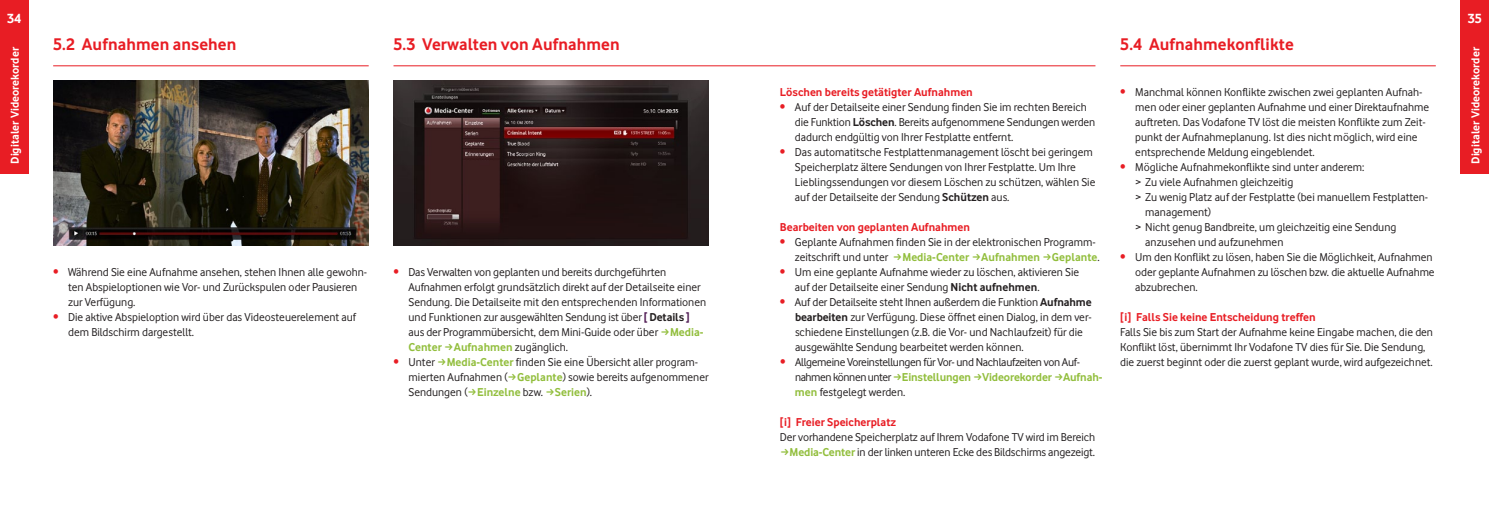
<style>
.page{position:relative;width:1489px;height:525px;background:#fff}
.page>*{position:absolute;margin:0;border:0;box-sizing:border-box;transform-origin:0 0}
.t1{font:700 17.5px "Vodafone Rg CE";letter-spacing:.005em;color:#e81d24}
.t2{font:700 13.75px "Vodafone Rg CE";color:#fff}
.t3{font:11.88px/15px "Vodafone Rg CE";color:#231f20}
.t4{font:11.88px/15px "Vodafone Rg CE";letter-spacing:-.025em;color:#231f20}
.t5{font:700 11.88px "Vodafone Rg CE";color:#e81d24}
.t6{font:700 11.88px "Vodafone Rg CE";color:#fff}
.s1{color:#e81d24}
.s2{font-weight:700}
.s3{font-weight:700;color:#92be3d}
.s4{font-weight:700;color:#4b154f}
</style>
<div class="page">
<div style="left:0;top:0;width:28px;height:36px;background:#e81d24"></div>
<div style="left:1460px;top:0;width:28px;height:36px;background:#e81d24"></div>
<hr style="left:393px;top:65px;width:702px;height:1px;background:#e81d24">
<img style="left:393px;top:80px;width:316px;height:165px">
<hr style="left:1120px;top:65px;width:315px;height:1px;background:#e81d24">
<img style="left:53px;top:80px;width:316px;height:165px">
<hr style="left:53px;top:65px;width:316px;height:1px;background:#e81d24">
<div style="left:0;top:37px;width:28px;height:137px;background:#e81d24"></div>
<div style="left:1460px;top:37px;width:28px;height:137px;background:#e81d24"></div>
<p class="t2" style="left:7px;top:10px;width:16px">34</p>
<p class="t2" style="left:1467px;top:10px;width:16px">35</p>
<h1 class="t1" style="left:393px;top:34px;width:228px">5.3 Verwalten von Aufnahmen</h1>
<h1 class="t1" style="left:53px;top:34px;width:185px">5.2 Aufnahmen ansehen</h1>
<h1 class="t1" style="left:1120px;top:34px;width:175px">5.4 Aufnahmekonflikte</h1>
<p class="t3" style="left:1135px;top:84px;width:295px;text-indent:-15px"><span class="s1">•</span> Manchmal können Konflikte zwischen zwei geplanten Aufnah&shy;men oder einer geplanten Aufnahme und einer Direktaufnahme auftreten. Das Vodafone TV löst die meisten Konflikte zum Zeit&shy;punkt der Aufnahmeplanung. Ist dies nicht möglich, wird eine entsprechende Meldung eingeblendet.</p>
<p class="t3" style="left:1120px;top:159px;width:246px"><span class="s1">•</span> Mögliche Aufnahmekonflikte sind unter anderem:</p>
<p class="t3" style="left:1135px;top:174px;width:159px">&gt; Zu viele Aufnahmen gleichzeitig</p>
<p class="t3" style="left:1135px;top:189px;width:294px">&gt; Zu wenig Platz auf der Festplatte (bei manuellem Festplatten-</p>
<p class="t3" style="left:1145px;top:204px;width:67px">management)</p>
<p class="t3" style="left:1135px;top:219px;width:262px">&gt; Nicht genug Bandbreite, um gleichzeitig eine Sendung</p>
<p class="t3" style="left:1145px;top:234px;width:140px">anzusehen und aufzunehmen</p>
<p class="t3" style="left:1135px;top:249px;width:301px;text-indent:-15px"><span class="s1">•</span> Um den Konflikt zu lösen, haben Sie die Möglichkeit, Aufnahmen oder geplante Aufnahmen zu löschen bzw. die aktuelle Aufnahme abzubrechen.</p>
<p class="t5" style="left:1120px;top:310px;width:197px">[i] Falls Sie keine Entscheidung treffen</p>
<p class="t3" style="left:1120px;top:324px;width:314px">Falls Sie bis zum Start der Aufnahme keine Eingabe machen, die den<br>Konflikt löst, übernimmt Ihr Vodafone TV dies für Sie. Die Sendung, die zuerst beginnt oder die zuerst geplant wurde, wird aufgezeichnet.</p>
<p class="t6" style="left:8px;top:164px;width:118px;rotate:-90deg">Digitaler Videorekorder</p>
<p class="t6" style="left:1468px;top:164px;width:118px;rotate:-90deg">Digitaler Videorekorder</p>
<p class="t5" style="left:780px;top:85px;width:194px">Löschen bereits getätigter Aufnahmen</p>
<p class="t3" style="left:795px;top:99px;width:302px;text-indent:-15px"><span class="s1">•</span> Auf der Detailseite einer Sendung finden Sie im rechten Bereich die Funktion <span class="s2">Löschen</span>. Bereits aufgenommene Sendungen werden dadurch endgültig von Ihrer Festplatte entfernt.</p>
<p class="t3" style="left:795px;top:144px;width:302px;text-indent:-15px"><span class="s1">•</span> Das automatitsche Festplattenmanagement löscht bei geringem Speicherplatz ältere Sendungen von Ihrer Festplatte. Um Ihre Lieblingssendungen vor diesem Löschen zu schützen, wählen Sie auf der Detailseite der Sendung <span class="s2">Schützen</span> aus.</p>
<p class="t5" style="left:780px;top:220px;width:191px">Bearbeiten von geplanten Aufnahmen</p>
<p class="t3" style="left:795px;top:234px;width:306px;text-indent:-15px"><span class="s1">•</span> Geplante Aufnahmen finden Sie in der elektronischen Programm&shy;zeitschrift und unter <span class="s3">Media-Center Aufnahmen Geplante</span>.</p>
<p class="t3" style="left:795px;top:264px;width:286px;text-indent:-15px"><span class="s1">•</span> Um eine geplante Aufnahme wieder zu löschen, aktivieren Sie auf der Detailseite einer Sendung <span class="s2">Nicht aufnehmen</span>.</p>
<p class="t3" style="left:795px;top:294px;width:298px;text-indent:-15px"><span class="s1">•</span> Auf der Detailseite steht Ihnen außerdem die Funktion <span class="s2">Aufnahme bearbeiten</span> zur Verfügung. Diese öffnet einen Dialog, in dem ver&shy;schiedene Einstellungen (z.B. die Vor- und Nachlaufzeit) für die ausgewählte Sendung bearbeitet werden können.</p>
<p class="t4" style="left:795px;top:354px;width:309px;text-indent:-15px"><span class="s1">•</span> Allgemeine Voreinstellungen für Vor- und Nachlaufzeiten von Auf&shy;nahmenkönnenunter <span class="s3">Einstellungen Videorekorder Aufnah&shy;men</span> festgelegt werden.</p>
<p class="t5" style="left:780px;top:415px;width:118px">[i] Freier Speicherplatz</p>
<p class="t3" style="left:780px;top:429px;width:317px;text-align:right">Der vorhandene Speicherplatz auf Ihrem Vodafone TV wird im Bereich<br><span class="s3">Media-Center</span> in der linken unteren Ecke des Bildschirms angezeigt.</p>
<p class="t3" style="left:68px;top:264px;width:300px;text-indent:-15px"><span class="s1">•</span> Während Sie eine Aufnahme ansehen, stehen Ihnen alle gewohn&shy;ten Abspieloptionen wie Vor- und Zurückspulen oder Pausieren zur Verfügung.</p>
<p class="t3" style="left:68px;top:309px;width:289px;text-indent:-15px"><span class="s1">•</span> Die aktive Abspieloption wird über das Videosteuerelement auf dem Bildschirm dargestellt.</p>
<p class="t3" style="left:408px;top:264px;width:299px;text-indent:-15px"><span class="s1">•</span> Das Verwalten von geplanten und bereits durchgeführten Aufnahmen erfolgt grundsätzlich direkt auf der Detailseite einer Sendung. Die Detailseite mit den entsprechenden Informationen und Funktionen zur ausgewählten Sendung ist über <span class="s4">[</span> <span class="s2">Details</span> <span class="s4">] </span>aus der Programmübersicht, dem Mini-Guide oder über <span class="s3">Media-Center Aufnahmen</span> zugänglich.</p>
<p class="t3" style="left:408px;top:354px;width:301px;text-indent:-15px"><span class="s1">•</span> Unter <span class="s3">Media-Center</span> finden Sie eine Übersicht aller program&shy;mierten Aufnahmen ( <span class="s3">Geplante</span>) sowie bereits aufgenommener<br>Sendungen ( <span class="s3">Einzelne</span> bzw. <span class="s3">Serien</span>).</p>
</div>
